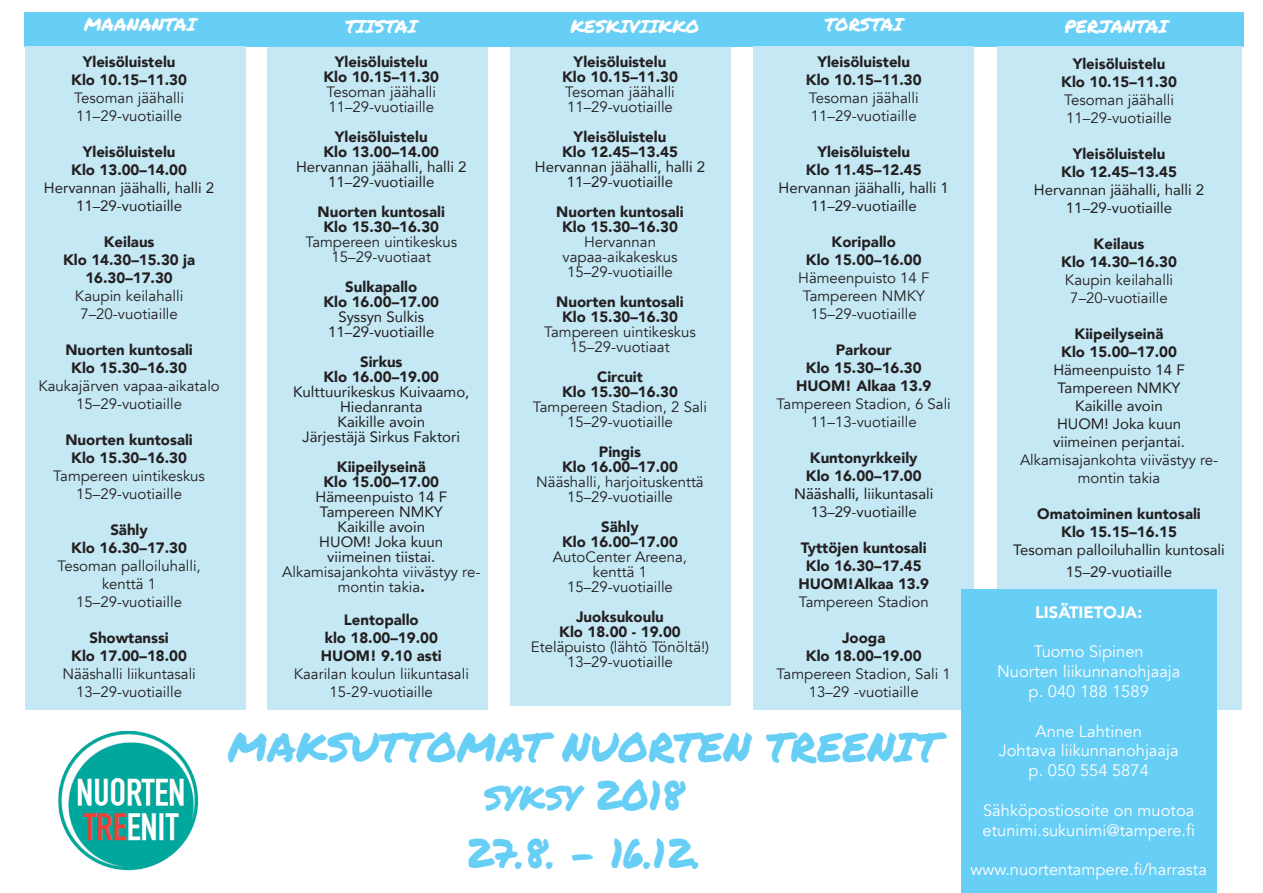
<style>
.page{position:relative;width:1263px;height:893px;background:#fff}
.page>*{position:absolute;margin:0;border:0;box-sizing:border-box;transform-origin:0 0}
.t1{font:40.5px/48.6px "Permanent Marker";color:#67cef5;text-align:center}
.t2{font:18px "Permanent Marker";color:#fff}
.t3{font:16.5px/19.8px "Avenir";color:#fff}
.t4{font:900 16.5px "Avenir";color:#fff}
.t5{font:15px/18px "Avenir";color:#231f20;text-align:center}
.t6{font:15px/15px "Avenir";color:#231f20;text-align:center}
.t7{font:900 15px/18px "Avenir";color:#231f20;text-align:center}
.s1{font-weight:900}
.s2{font-weight:400}
.s3{font-weight:500}
</style>
<div class="page">
<div style="left:24px;top:13px;width:1220px;height:34px;background:#67cef5"></div>
<div style="left:25px;top:47px;width:221px;height:663px;background:#c4e8f4"></div>
<div style="left:267px;top:47px;width:220px;height:663px;background:#c4e8f4"></div>
<div style="left:510px;top:47px;width:220px;height:658px;background:#c4e8f4"></div>
<div style="left:753px;top:47px;width:220px;height:663px;background:#c4e8f4"></div>
<div style="left:997px;top:47px;width:244px;height:663px;background:#c4e8f4"></div>
<img style="left:58px;top:730px;width:141px;height:141px">
<div style="left:961px;top:590px;width:255px;height:303px;background:#67cef5"></div>
<p class="t2" style="left:84px;top:11px;width:114px">MAANANTAI</p>
<p class="t2" style="left:345px;top:13px;width:73px">TIISTAI</p>
<p class="t2" style="left:570px;top:13px;width:130px">KESKIVIIKKO</p>
<p class="t2" style="left:825px;top:11px;width:79px">TORSTAI</p>
<p class="t2" style="left:1064px;top:13px;width:105px">PERJANTAI</p>
<p class="t7" style="left:71px;top:52px;width:117px">Yleisöluistelu<br>Klo 10.15–11.30</p>
<p class="t5" style="left:74px;top:89px;width:111px;text-align:left">Tesoman jäähalli<br>11–29-vuotiaille</p>
<p class="t6" style="left:44px;top:142px;width:172px;line-height:18px"><span class="s1">Yleisöluistelu<br>Klo 13.00–14.00<br></span>Hervannan jäähalli, halli 2<br>11–29-vuotiaille</p>
<p class="t7" style="left:63px;top:232px;width:134px">Keilaus<br>Klo 14.30–15.30 ja</p>
<p class="t5" style="left:75px;top:269px;width:110px"><span class="s1">16.30–17.30<br></span>Kaupin keilahalli<br>7–20-vuotiaille</p>
<p class="t5" style="left:38px;top:341px;width:183px"><span class="s1">Nuorten kuntosali<br>Klo 15.30–16.30<br></span>Kaukajärven vapaa-aikatalo<br>15–29-vuotiaille</p>
<p class="t7" style="left:65px;top:430px;width:129px">Nuorten kuntosali</p>
<p class="t5" style="left:53px;top:449px;width:153px"><span class="s1">Klo 15.30–16.30<br></span>Tampereen uintikeskus<br>15–29-vuotiaille</p>
<p class="t5" style="left:57px;top:521px;width:145px"><span class="s1">Sähly<br>Klo 16.30–17.30<br></span>Tesoman palloiluhalli,</p>
<p class="t5" style="left:76px;top:575px;width:107px">kenttä 1<br>15–29-vuotiaille</p>
<p class="t5" style="left:62px;top:629px;width:135px"><span class="s1">Showtanssi<br>Klo 17.00–18.00<br></span>Nääshalli liikuntasali<br>13–29-vuotiaille</p>
<p class="t7" style="left:323px;top:54px;width:117px;line-height:15px">Yleisöluistelu<br>Klo 10.15–11.30</p>
<p class="t5" style="left:326px;top:84px;width:111px;line-height:15px;text-align:left">Tesoman jäähalli<br>11–29-vuotiaille</p>
<p class="t6" style="left:296px;top:129px;width:172px"><span class="s1">Yleisöluistelu<br>Klo 13.00–14.00<br></span>Hervannan jäähalli, halli 2<br>11–29-vuotiaille</p>
<p class="t7" style="left:318px;top:202px;width:129px">Nuorten kuntosali</p>
<p class="t5" style="left:305px;top:219px;width:153px;line-height:15px"><span class="s1">Klo 15.30–16.30<br></span>Tampereen uintikeskus<br>15–29-vuotiaat</p>
<p class="t7" style="left:345px;top:277px;width:73px">Sulkapallo</p>
<p class="t7" style="left:323px;top:292px;width:117px">Klo 16.00–17.00</p>
<p class="t6" style="left:328px;top:309px;width:108px">Syssyn Sulkis<br>11–29-vuotiaille</p>
<p class="t7" style="left:360px;top:352px;width:44px">Sirkus</p>
<p class="t6" style="left:293px;top:369px;width:178px"><span class="s1">Klo 16.00–19.00<br></span>Kulttuurikeskus Kuivaamo,<br>Hiedanranta<br>Kaikille avoin<br>Järjestäjä Sirkus Faktori</p>
<p class="t6" style="left:316px;top:459px;width:133px"><span class="s1">Kiipeilyseinä<br>Klo 15.00–17.00<br></span>Hämeenpuisto 14 F<br>Tampereen NMKY<br>Kaikille avoin<br>HUOM! Joka kuun viimeinen tiistai.</p>
<p class="t5" style="left:282px;top:564px;width:200px;line-height:15px">Alkamisajankohta viivästyy re&shy;montin takia<span class="s1">.</span></p>
<p class="t5" style="left:294px;top:611px;width:177px"><span class="s1">Lentopallo<br>klo 18.00–19.00<br>HUOM! 9.10 asti<br></span>Kaarilan koulun liikuntasali<br>15-29-vuotiaille</p>
<p class="t7" style="left:562px;top:54px;width:117px;line-height:15px">Yleisöluistelu<br>Klo 10.15–11.30</p>
<p class="t5" style="left:565px;top:84px;width:111px;line-height:15px;text-align:left">Tesoman jäähalli<br>11–29-vuotiaille</p>
<p class="t6" style="left:535px;top:129px;width:172px"><span class="s1">Yleisöluistelu<br>Klo 12.45–13.45<br></span>Hervannan jäähalli, halli 2<br>11–29-vuotiaille</p>
<p class="t7" style="left:556px;top:204px;width:129px;line-height:15px">Nuorten kuntosali<br>Klo 15.30–16.30<br><span class="s2">Hervannan</span></p>
<p class="t5" style="left:562px;top:249px;width:117px;line-height:15px">vapaa-aikakeskus<br>15–29-vuotiaille</p>
<p class="t7" style="left:556px;top:292px;width:129px">Nuorten kuntosali</p>
<p class="t5" style="left:544px;top:309px;width:153px;line-height:15px"><span class="s1">Klo 15.30–16.30<br></span>Tampereen uintikeskus<br>15–29-vuotiaat</p>
<p class="t5" style="left:533px;top:369px;width:176px;line-height:15px"><span class="s1">Circuit<br>Klo 15.30–16.30<br></span>Tampereen Stadion, 2 Sali<br>15–29-vuotiaille</p>
<p class="t7" style="left:562px;top:444px;width:117px;line-height:15px">Pingis<br>Klo 16.00–17.00</p>
<p class="t5" style="left:536px;top:474px;width:169px;line-height:15px">Nääshalli, harjoituskenttä<br>15–29-vuotiaille</p>
<p class="t7" style="left:562px;top:519px;width:117px;line-height:15px">Sähly<br>Klo 16.00–17.00</p>
<p class="t5" style="left:553px;top:548px;width:136px">AutoCenter Areena,</p>
<p class="t5" style="left:593px;top:563px;width:56px">kenttä 1</p>
<p class="t5" style="left:567px;top:578px;width:107px">15–29-vuotiaille</p>
<p class="t5" style="left:531px;top:609px;width:180px;line-height:15px"><span class="s1">Juoksukoulu<br>Klo 18.00 - 19.00<br></span>Eteläpuisto (lähtö Tönöltä!)<br>13–29-vuotiaille</p>
<p class="t7" style="left:806px;top:52px;width:117px">Yleisöluistelu<br>Klo 10.15–11.30</p>
<p class="t5" style="left:809px;top:89px;width:111px;text-align:left">Tesoman jäähalli<br>11–29-vuotiaille</p>
<p class="t6" style="left:778px;top:142px;width:172px;line-height:18px"><span class="s1">Yleisöluistelu<br>Klo 11.45–12.45<br></span>Hervannan jäähalli, halli 1<br>11–29-vuotiaille</p>
<p class="t5" style="left:798px;top:233px;width:133px"><span class="s1">Koripallo<br>Klo 15.00–16.00<br></span>Hämeenpuisto 14 F<br>Tampereen NMKY<br>15–29-vuotiaille</p>
<p class="t5" style="left:777px;top:341px;width:176px"><span class="s1">Parkour<br>Klo 15.30–16.30<br>HUOM! Alkaa 13.9<br></span>Tampereen Stadion, 6 Sali<br>11–13-vuotiaille</p>
<p class="t7" style="left:794px;top:448px;width:141px">Kuntonyrkkeily<br>Klo 16.00–17.00<br><span class="s3">Nääshalli,</span> <span class="s2">liikuntasali<br>13–29-vuotiaille</span></p>
<p class="t7" style="left:798px;top:538px;width:132px">Tyttöjen kuntosali<br>Klo 16.30–17.45<br>HUOM!Alkaa 13.9<br><span class="s2">Tampereen Stadion</span></p>
<p class="t5" style="left:777px;top:629px;width:176px"><span class="s1">Jooga<br>Klo 18.00–19.00<br></span>Tampereen Stadion, Sali 1</p>
<p class="t5" style="left:809px;top:683px;width:111px">13–29 -vuotiaille</p>
<p class="t7" style="left:1061px;top:54px;width:117px">Yleisöluistelu<br>Klo 10.15–11.30</p>
<p class="t5" style="left:1064px;top:91px;width:111px;text-align:left">Tesoman jäähalli<br>11–29-vuotiaille</p>
<p class="t6" style="left:1034px;top:144px;width:172px;line-height:18px"><span class="s1">Yleisöluistelu<br>Klo 12.45–13.45<br></span>Hervannan jäähalli, halli 2<br>11–29-vuotiaille</p>
<p class="t5" style="left:1061px;top:235px;width:117px"><span class="s1">Keilaus<br>Klo 14.30–16.30<br></span>Kaupin keilahalli<br>7–20-vuotiaille</p>
<p class="t6" style="left:1053px;top:324px;width:133px;line-height:18px"><span class="s1">Kiipeilyseinä<br>Klo 15.00–17.00<br></span>Hämeenpuisto 14 F<br>Tampereen NMKY<br>Kaikille avoin<br>HUOM! Joka kuun viimeinen perjantai.</p>
<p class="t5" style="left:1020px;top:451px;width:200px">Alkamisajankohta viivästyy re&shy;montin takia</p>
<p class="t7" style="left:1037px;top:504px;width:165px">Omatoiminen kuntosali</p>
<p class="t7" style="left:1061px;top:522px;width:117px">Klo 15.15–16.15</p>
<p class="t6" style="left:1013px;top:539px;width:213px;line-height:21.6px">Tesoman palloiluhallin kuntosali<br>15–29-vuotiaille</p>
<p class="t4" style="left:1035px;top:598px;width:109px">LISÄTIETOJA:</p>
<p class="t3" style="left:1034px;top:642px;width:112px">Tuomo Sipinen</p>
<p class="t3" style="left:997px;top:662px;width:185px">Nuorten liikunnanohjaaja</p>
<p class="t3" style="left:1029px;top:682px;width:122px">p. 040 188 1589</p>
<p class="t3" style="left:1035px;top:721px;width:108px">Anne Lahtinen</p>
<p class="t3" style="left:999px;top:741px;width:181px">Johtava liikunnanohjaaja</p>
<p class="t3" style="left:1029px;top:761px;width:122px">p. 050 554 5874</p>
<p class="t3" style="left:982px;top:800px;width:214px">Sähköpostiosoite on muotoa etunimi.sukunimi@tampere.fi</p>
<p class="t3" style="left:970px;top:860px;width:238px">www.nuortentampere.fi/harrasta</p>
<p class="t1" style="left:228px;top:721px;width:714px">MAKSUTTOMAT NUORTEN TREENIT syksy 2018</p>
<p class="t1" style="left:466px;top:827px;width:237px">27.8. - 16.12.</p>
</div>
